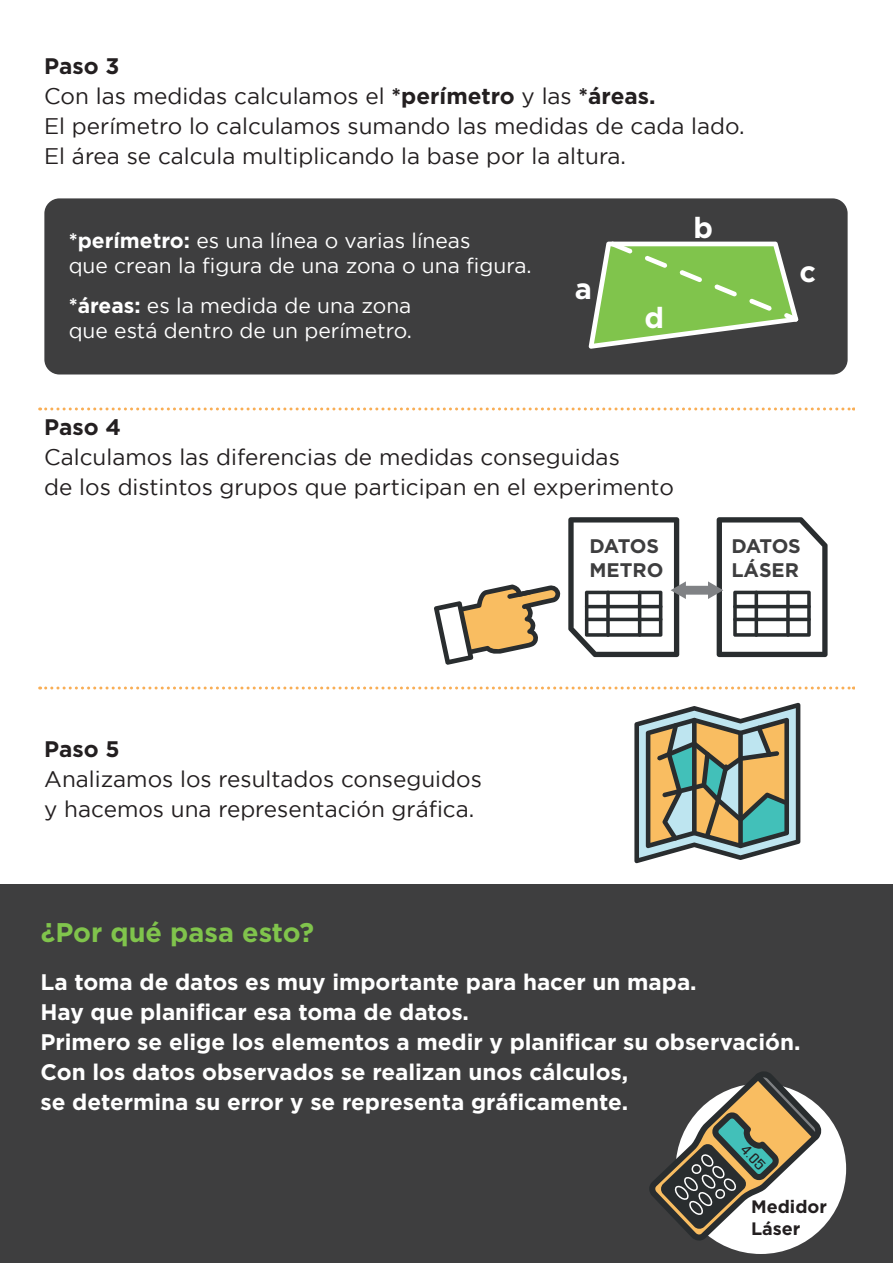
<style>
.page{position:relative;width:893px;height:1263px;background:#fff}
.page>*{position:absolute;margin:0;border:0;box-sizing:border-box;transform-origin:0 0}
.t1{font:700 29.1px "Gotham";color:#fff}
.t2{font:700 27px "Gotham";color:#80c44c}
.t3{font:22.5px/30px "Gotham";color:#231f20}
.t4{font:700 22.5px/30px "Gotham";color:#fff}
.t5{font:700 22.5px "Gotham";color:#231f20}
.t6{font:21px/25.2px "Gotham";color:#fff}
.t7{font:700 19.65px/23.5px "Gotham";letter-spacing:-.005em;color:#3e3e3f}
.t8{font:700 18px/21.6px "Gotham";color:#231f20}
.t9{font:13.5px "Enigmatic";color:#231f20}
.s1{font-weight:700}
</style>
<div class="page">
<div style="left:0;top:884px;width:893px;height:379px;background:#3e3e3f"></div>
<div style="left:44px;top:198px;width:804px;height:176px;background:#3e3e3f;border-radius:15px"></div>
<div style="left:676px;top:1083px;width:170px;height:171px;background:#fff;border-radius:50%"></div>
<svg style="left:589px;top:241px;width:209px;height:108px"></svg>
<svg style="left:634px;top:703px;width:166px;height:160px;background:#9b9f8a"></svg>
<svg style="left:40px;top:407px;width:814px;height:3px"></svg>
<svg style="left:40px;top:686px;width:814px;height:3px"></svg>
<div style="left:679px;top:586px;width:36px;height:9px;background:#808285;border-radius:4px"></div>
<svg style="left:568px;top:517px;width:118px;height:140px"></svg>
<svg style="left:708px;top:517px;width:120px;height:140px"></svg>
<svg style="left:649px;top:1071px;width:179px;height:167px"></svg>
<svg style="left:434px;top:584px;width:126px;height:81px"></svg>
<p class="t3" style="left:44px;top:50px;width:702px"><span class="s1">Paso 3<br></span>Con las medidas calculamos el <span class="s1">*perímetro</span> y las <span class="s1">*áreas.<br></span>El perímetro lo calculamos sumando las medidas de cada lado.<br>El área se calcula multiplicando la base por la altura.</p>
<p class="t6" style="left:69px;top:227px;width:464px"><span class="s1">*perímetro:</span> es una línea o varias líneas<br>que crean la figura de una zona o una figura.</p>
<p class="t6" style="left:69px;top:293px;width:345px"><span class="s1">*áreas:</span> es la medida de una zona que está dentro de un perímetro.</p>
<p class="t1" style="left:575px;top:272px;width:19px">a</p>
<p class="t1" style="left:645px;top:301px;width:21px">d</p>
<p class="t1" style="left:693px;top:211px;width:21px">b</p>
<p class="t5" style="left:44px;top:414px;width:78px">Paso 4</p>
<p class="t3" style="left:44px;top:442px;width:631px">Calculamos las diferencias de medidas conseguidas<br>de los distintos grupos que participan en el experimento</p>
<p class="t1" style="left:800px;top:255px;width:18px">c</p>
<p class="t5" style="left:44px;top:736px;width:77px">Paso 5</p>
<p class="t3" style="left:44px;top:763px;width:439px">Analizamos los resultados conseguidos y hacemos una representación gráfica.</p>
<p class="t7" style="left:589px;top:534px;width:75px">DATOS<br>METRO</p>
<p class="t7" style="left:731px;top:534px;width:71px">DATOS<br>LÁSER</p>
<p class="t2" style="left:41px;top:917px;width:275px">¿Por qué pasa esto?</p>
<p class="t4" style="left:41px;top:966px;width:761px">La toma de datos es muy importante para hacer un mapa.<br>Hay que planificar esa toma de datos.<br>Primero se elige los elementos a medir y planificar su observación.<br>Con los datos observados se realizan unos cálculos,<br>se determina su error y se representa gráficamente.</p>
<p class="t9" style="left:749px;top:1141px;width:29px;rotate:46deg">4.05</p>
<p class="t8" style="left:751px;top:1196px;width:77px">Medidor<br>Láser</p>
</div>
